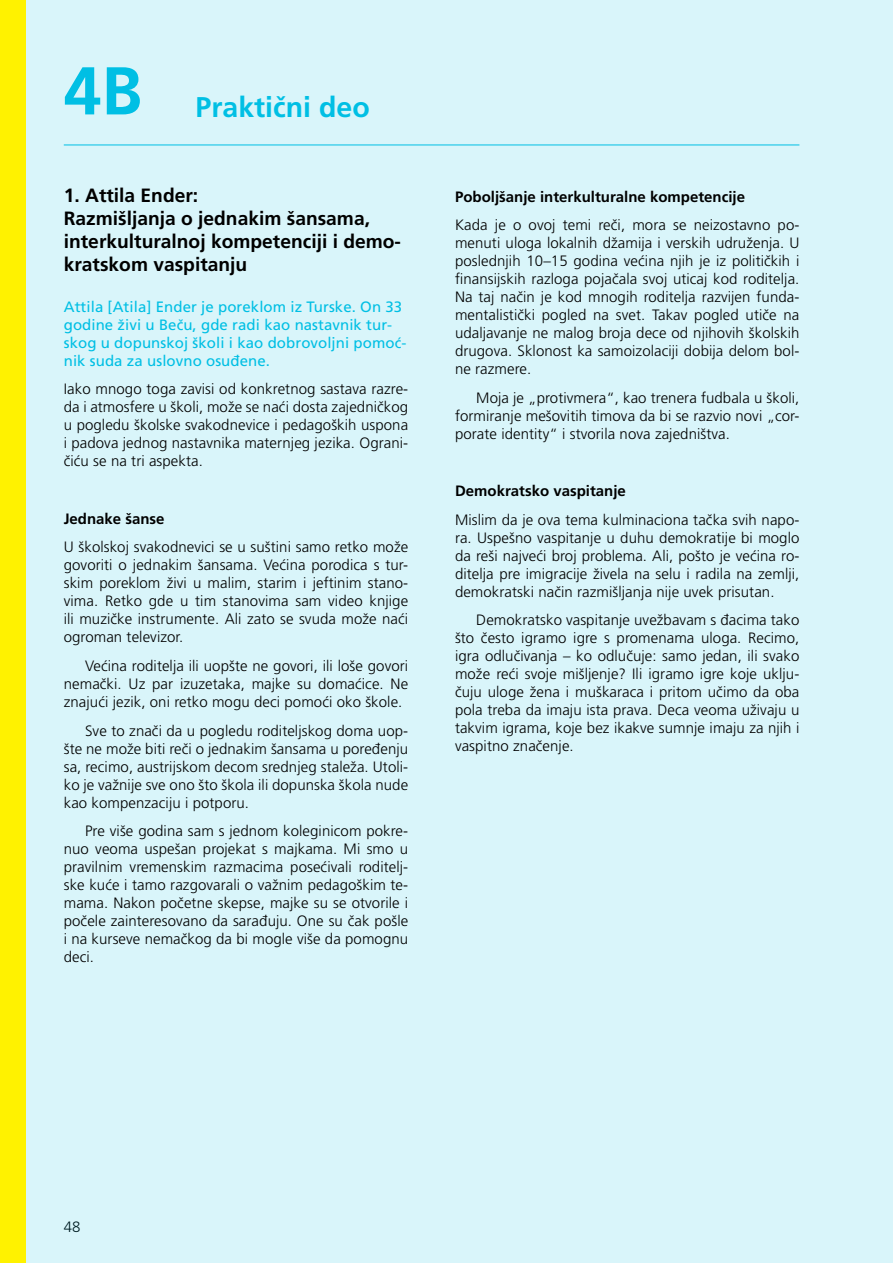
<style>
.page{position:relative;width:893px;height:1263px;background:#d9f5fa}
.page>*{position:absolute;margin:0;border:0;box-sizing:border-box;transform-origin:0 0}
.t1{font:700 67.5px "Frutiger LT Pro";color:#00bfe4}
.t2{font:700 28.5px "Frutiger LT Pro";color:#00bfe4}
.t3{font:700 19.2px/23.1px "Frutiger LT Pro";color:#000}
.t4{font:300 15px/18px "Frutiger LT Pro";letter-spacing:.005em;color:#000;text-align:justify}
.t5{font:15px/18px "Frutiger LT Pro";letter-spacing:.005em;color:#00bfe4}
.t6{font:700 15px "Frutiger LT Pro";color:#000}
</style>
<div class="page">
<hr style="left:64px;top:145px;width:735px;height:1px;background:#00bfe4">
<div style="left:0;top:0;width:26px;height:1263px;background:#fff200"></div>
<h1 class="t1" style="left:64px;top:51px;width:80px">4B</h1>
<h2 class="t2" style="left:196px;top:90px;width:176px">Praktični deo</h2>
<p class="t3" style="left:64px;top:183px;width:339px">1. Attila Ender:<br>Razmišljanja o jednakim šansama, interkulturalnoj kompetenciji i demo&shy;kratskom vaspitanju</p>
<p class="t5" style="left:64px;top:298px;width:344px">Attila [Atila] Ender je poreklom iz Turske. On 33 godine živi u Beču, gde radi kao nastavnik tur&shy;skog u dopunskoj školi i kao dobrovoljni pomoć&shy;nik suda za uslovno osuđene.</p>
<p class="t4" style="left:64px;top:380px;width:346px">Iako mnogo toga zavisi od konkretnog sastava razre&shy;da i atmosfere u školi, može se naći dosta zajedničkog u pogledu školske svakodnevice i pedagoških uspona i padova jednog nastavnika maternjeg jezika. Ograni&shy;čiću se na tri aspekta.</p>
<p class="t6" style="left:64px;top:510px;width:102px">Jednake šanse</p>
<p class="t4" style="left:64px;top:538px;width:346px">U školskoj svakodnevici se u suštini samo retko može govoriti o jednakim šansama. Većina porodica s tur&shy;skim poreklom živi u malim, starim i jeftinim stano&shy;vima. Retko gde u tim stanovima sam video knjige ili muzičke instrumente. Ali zato se svuda može naći ogroman televizor.</p>
<p class="t4" style="left:64px;top:657px;width:346px;text-indent:21px">Većina roditelja ili uopšte ne govori, ili loše govori nemački. Uz par izuzetaka, majke su domaćice. Ne znajući jezik, oni retko mogu deci pomoći oko škole.</p>
<p class="t4" style="left:64px;top:721px;width:346px;text-indent:21px">Sve to znači da u pogledu roditeljskog doma uop&shy;šte ne može biti reči o jednakim šansama u poređenju sa, recimo, austrijskom decom srednjeg staleža. Utoli&shy;ko je važnije sve ono što škola ili dopunska škola nude kao kompenzaciju i potporu.</p>
<p class="t4" style="left:64px;top:822px;width:346px;text-indent:21px">Pre više godina sam s jednom koleginicom pokre&shy;nuo veoma uspešan projekat s majkama. Mi smo u pravilnim vremenskim razmacima posećivali roditelj&shy;ske kuće i tamo razgovarali o važnim pedagoškim te&shy;mama. Nakon početne skepse, majke su se otvorile i počele zainteresovano da sarađuju. One su čak pošle i na kurseve nemačkog da bi mogle više da pomognu deci.</p>
<p class="t6" style="left:455px;top:187px;width:292px">Poboljšanje interkulturalne kompetencije</p>
<p class="t4" style="left:455px;top:216px;width:346px">Kada je o ovoj temi reči, mora se neizostavno po&shy;menuti uloga lokalnih džamija i verskih udruženja. U poslednjih 10–15 godina većina njih je iz političkih i finansijskih razloga pojačala svoj uticaj kod roditelja.<br>Na taj način je kod mnogih roditelja razvijen funda&shy;mentalistički pogled na svet. Takav pogled utiče na udaljavanje ne malog broja dece od njihovih školskih drugova. Sklonost ka samoizolaciji dobija delom bol&shy;ne razmere.</p>
<p class="t4" style="left:455px;top:389px;width:346px;text-indent:21px">Moja je „protivmera“, kao trenera fudbala u školi, formiranje mešovitih timova da bi se razvio novi „cor&shy;porate identity“ i stvorila nova zajedništva.</p>
<p class="t6" style="left:455px;top:482px;width:172px">Demokratsko vaspitanje</p>
<p class="t4" style="left:455px;top:511px;width:346px">Mislim da je ova tema kulminaciona tačka svih napo&shy;ra. Uspešno vaspitanje u duhu demokratije bi moglo da reši najveći broj problema. Ali, pošto je većina ro&shy;ditelja pre imigracije živela na selu i radila na zemlji, demokratski način razmišljanja nije uvek prisutan.</p>
<p class="t4" style="left:455px;top:611px;width:346px;text-indent:21px">Demokratsko vaspitanje uvežbavam s đacima tako što često igramo igre s promenama uloga. Recimo, igra odlučivanja – ko odlučuje: samo jedan, ili svako može reći svoje mišljenje? Ili igramo igre koje uklju&shy;čuju uloge žena i muškaraca i pritom učimo da oba pola treba da imaju ista prava. Deca veoma uživaju u takvim igrama, koje bez ikakve sumnje imaju za njih i vaspitno značenje.</p>
<p class="t4" style="left:64px;top:1217px;width:18px">48</p>
</div>
